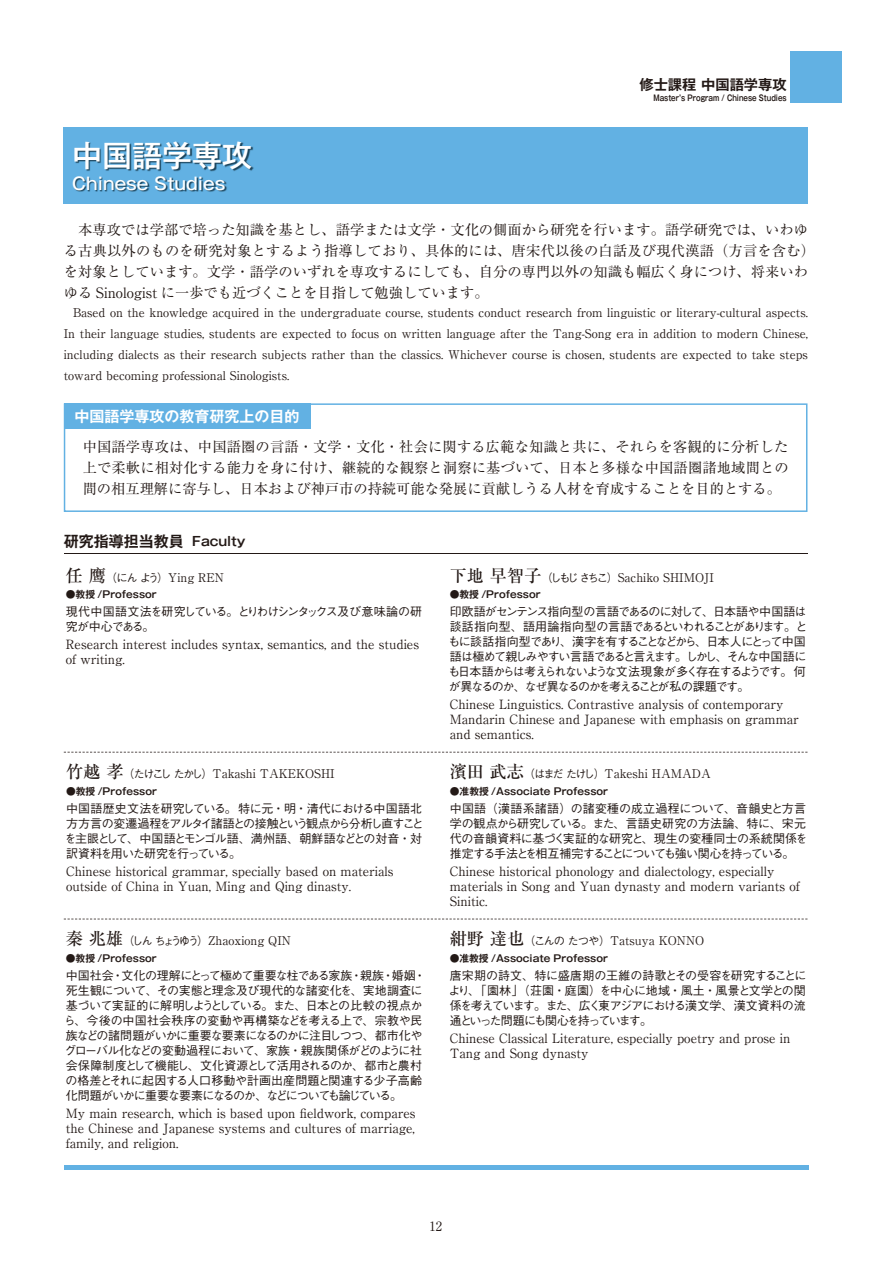
<style>
.page{position:relative;width:893px;height:1263px;background:#fff}
.page>*{position:absolute;margin:0;border:0;box-sizing:border-box;transform-origin:0 0}
.t1{font:500 30px "Gothic MB101 Pro";color:#fff}
.t2{font:500 16.95px "Gothic MB101 Pro";color:#fff}
.t3{font:700 15px "Gothic MB101 Pro De";color:#fff}
.t4{font:700 15px "Gothic MB101 Pro De";color:#231916}
.t5{font:14.25px/21px "Ryumin Pro";letter-spacing:.005em;color:#231916}
.t6{font:700 14.25px "Gothic MB101 Pro De";color:#231916}
.t7{font:12.75px/15px "Ryumin Pro";color:#231916}
.t8{font:500 12px/15px "Gothic BBB Pro";letter-spacing:-.075em;color:#231916}
.t9{font:12px/21px "Ryumin Pro";color:#231916;text-align:justify}
.t10{font:500 12px/15px "Gothic BBB Pro";letter-spacing:-.055em;color:#231916}
.t11{font:700 9.75px "Gothic MB101 Pro De";color:#231916}
.t12{font:700 8.25px "Gothic MB101 Pro De";color:#231916;scale:.8 1}
.s1{font-size:12.75px}
.s2{font-weight:500;font-size:17.25px}
.s3{font-family:"Source Han Serif TC";font-weight:500;font-size:17.25px}
.s4{font-family:"Gothic BBB Pro";font-weight:500;font-size:11.25px}
</style>
<div class="page">
<div style="left:64px;top:128px;width:744px;height:76px;background:#62b1e3"></div>
<img style="left:74px;top:142px;width:180px;height:50px">
<svg style="left:64px;top:403px;width:743px;height:109px"></svg>
<hr style="left:64px;top:554px;width:743px;height:1px;background:#231916">
<svg style="left:64px;top:752px;width:743px;height:1px"></svg>
<svg style="left:64px;top:919px;width:743px;height:1px"></svg>
<hr style="left:64px;top:1165px;width:744px;height:4px;background:#62b1e3">
<div style="left:791px;top:51px;width:51px;height:51px;background:#62b1e3"></div>
<p class="t6" style="left:639px;top:73px;width:149px">修士課程 中国語学専攻</p>
<p class="t12" style="left:653px;top:91px;width:168px">Master’s Program / Chinese Studies</p>
<h1 class="t1" style="left:72px;top:130px;width:181px">中国語学専攻</h1>
<h2 class="t2" style="left:72px;top:169px;width:155px">Chinese Studies</h2>
<p class="t5" style="left:64px;top:218px;width:753px">　本専攻では学部で培った知識を基とし、語学または文学・文化の側面から研究を行います。語学研究では、いわゆる古典以外のものを研究対象とするよう指導しており、具体的には、唐宋代以後の白話及び現代漢語（方言を含む）を対象としています。文学・語学のいずれを専攻するにしても、自分の専門以外の知識も幅広く身につけ、将来いわゆる Sinologist に一歩でも近づくことを目指して勉強しています。</p>
<p class="t9" style="left:64px;top:301px;width:746px;text-indent:9px">Based on the knowledge acquired in the undergraduate course, students conduct research from linguistic or literary-cultural aspects.<br>In their language studies, students are expected to focus on written language after the Tang-Song era in addition to modern Chinese, including dialects as their research subjects rather than the classics. Whichever course is chosen, students are expected to take steps toward becoming professional Sinologists.</p>
<p class="t3" style="left:75px;top:404px;width:226px">中国語学専攻の教育研究上の目的</p>
<p class="t5" style="left:83px;top:435px;width:707px;text-align:justify">中国語学専攻は、中国語圏の言語・文学・文化・社会に関する広範な知識と共に、それらを客観的に分析した上で柔軟に相対化する能力を身に付け、継続的な観察と洞察に基づいて、日本と多様な中国語圏諸地域間との間の相互理解に寄与し、日本および神戸市の持続可能な発展に貢献しうる人材を育成することを目的とする。</p>
<p class="t4" style="left:64px;top:529px;width:183px">研究指導担当教員 <span class="s1">Faculty</span></p>
<p class="t9" style="left:66px;top:566px;width:159px"><span class="s2">任</span> <span class="s3">鹰</span><span class="s4">（にん よう）</span>Ying REN</p>
<p class="t11" style="left:66px;top:586px;width:92px">●教授 /Professor</p>
<p class="t8" style="left:66px;top:602px;width:358px">現代中国語文法を研究している。とりわけシンタックス及び意味論の研究が中心である。</p>
<p class="t7" style="left:66px;top:636px;width:355px">Research interest includes syntax, semantics, and the studies of writing.</p>
<p class="t9" style="left:66px;top:763px;width:270px"><span class="s2">竹越 孝</span><span class="s4">（たけこし たかし）</span>Takashi TAKEKOSHI</p>
<p class="t11" style="left:66px;top:783px;width:92px">●教授 /Professor</p>
<p class="t8" style="left:64px;top:799px;width:361px">中国語歴史文法を研究している。特に元・明・清代における中国語北方方言の変遷過程をアルタイ諸語との接触という観点から分析し直すことを主眼として、中国語とモンゴル語、満州語、朝鮮語などとの対音・対訳資料を用いた研究を行っている。</p>
<p class="t7" style="left:66px;top:863px;width:329px">Chinese historical grammar, specially based on materials outside of China in Yuan, Ming and Qing dinasty.</p>
<p class="t9" style="left:66px;top:929px;width:226px"><span class="s2">秦 兆雄</span><span class="s4">（しん ちょうゆう）</span>Zhaoxiong QIN</p>
<p class="t11" style="left:66px;top:950px;width:92px">●教授 /Professor</p>
<p class="t10" style="left:64px;top:966px;width:363px">中国社会・文化の理解にとって極めて重要な柱である家族・親族・婚姻・死生観について、その実態と理念及び現代的な諸変化を、実地調査に基づいて実証的に解明しようとしている。また、日本との比較の視点から、今後の中国社会秩序の変動や再構築などを考える上で、宗教や民族などの諸問題がいかに重要な要素になるのかに注目しつつ、都市化やグローバル化などの変動過程において、家族・親族関係がどのように社会保障制度として機能し、文化資源として活用されるのか、都市と農村の格差とそれに起因する人口移動や計画出産問題と関連する少子高齢化問題がいかに重要な要素になるのか、などについても論じている。</p>
<p class="t7" style="left:66px;top:1105px;width:351px;text-align:justify">My main research, which is based upon fieldwork, compares the Chinese and Japanese systems and cultures of marriage, family, and religion.</p>
<p class="t9" style="left:450px;top:566px;width:266px"><span class="s2">下地 早智子</span><span class="s4">（しもじ さちこ）</span>Sachiko SHIMOJI</p>
<p class="t11" style="left:450px;top:586px;width:92px">●教授 /Professor</p>
<p class="t8" style="left:448px;top:602px;width:361px">印欧語がセンテンス指向型の言語であるのに対して、日本語や中国語は談話指向型、語用論指向型の言語であるといわれることがあります。ともに談話指向型であり、漢字を有することなどから、日本人にとって中国語は極めて親しみやすい言語であると言えます。しかし、そんな中国語にも日本語からは考えられないような文法現象が多く存在するようです。何が異なるのか、なぜ異なるのかを考えることが私の課題です。</p>
<p class="t7" style="left:450px;top:696px;width:351px">Chinese Linguistics. Contrastive analysis of contemporary<br>Mandarin Chinese and Japanese with emphasis on grammar and semantics.</p>
<p class="t9" style="left:450px;top:763px;width:262px"><span class="s2">濱田 武志</span><span class="s4">（はまだ たけし）</span>Takeshi HAMADA</p>
<p class="t11" style="left:450px;top:783px;width:160px">●准教授 /Associate Professor</p>
<p class="t8" style="left:450px;top:799px;width:359px;text-align:justify">中国語（漢語系諸語）の諸変種の成立過程について、音韻史と方言学の観点から研究している。また、言語史研究の方法論、特に、宋元代の音韻資料に基づく実証的な研究と、現生の変種同士の系統関係を推定する手法とを相互補完することについても強い関心を持っている。</p>
<p class="t7" style="left:450px;top:863px;width:352px">Chinese historical phonology and dialectology, especially materials in Song and Yuan dynasty and modern variants of<br>Sinitic.</p>
<p class="t9" style="left:450px;top:929px;width:256px"><span class="s2">紺野 達也</span><span class="s4">（こんの たつや）</span>Tatsuya KONNO</p>
<p class="t11" style="left:450px;top:950px;width:160px">●准教授 /Associate Professor</p>
<p class="t8" style="left:449px;top:966px;width:359px;text-align:justify">唐宋期の詩文、特に盛唐期の王維の詩歌とその受容を研究することにより、「園林」（荘園・庭園）を中心に地域・風土・風景と文学との関係を考えています。また、広く東アジアにおける漢文学、漢文資料の流通といった問題にも関心を持っています。</p>
<p class="t7" style="left:450px;top:1030px;width:342px">Chinese Classical Literature, especially poetry and prose in<br>Tang and Song dynasty</p>
<p class="t7" style="left:429px;top:1218px;width:14px">12</p>
</div>
